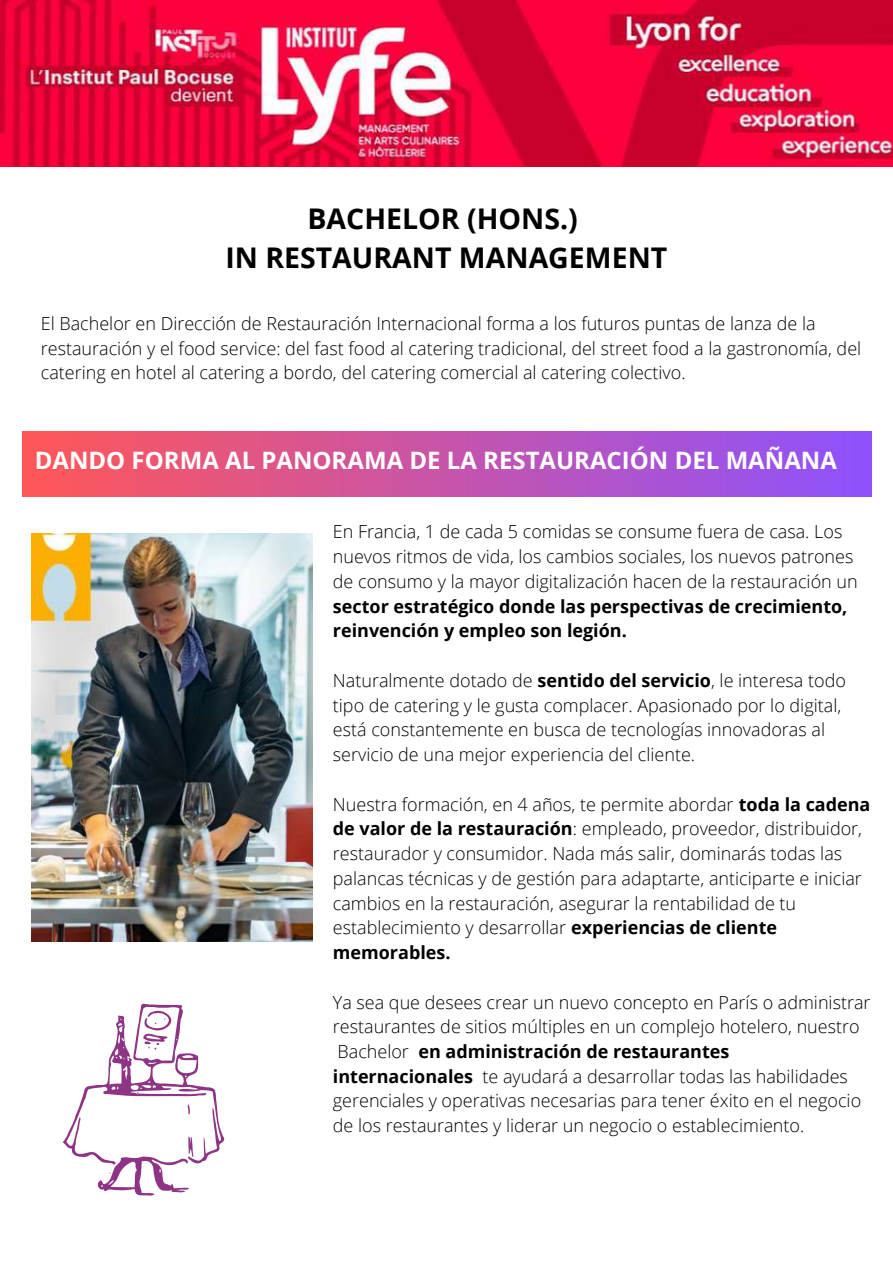
<style>
.page{position:relative;width:893px;height:1264px;background:#fff}
.page>*{position:absolute;margin:0;border:0;box-sizing:border-box;transform-origin:0 0}
.t1{font:700 28.5px/39.3px "Open Sans";color:#000;text-align:center}
.t2{font:700 24px "Open Sans";color:#fff}
.t3{font:300 18px/24.8px "Open Sans";color:#000}
.t4{font:700 18px/24.8px "Open Sans";color:#000}
.s1{font-weight:700}
</style>
<div class="page">
<img style="left:32px;top:533px;width:281px;height:408px">
<img style="left:0;top:0;width:892px;height:166px">
<div style="left:23px;top:431px;width:848px;height:65px;background:linear-gradient(to right,#ff5757,#8d52fd)"></div>
<svg style="left:63px;top:1003px;width:162px;height:193px"></svg>
<h1 class="t1" style="left:225px;top:198px;width:443px">BACHELOR (HONS.)<br>IN RESTAURANT MANAGEMENT</h1>
<p class="t3" style="left:41px;top:310px;width:821px">El Bachelor en Dirección de Restauración Internacional forma a los futuros puntas de lanza de la restauración y el food service: del fast food al catering tradicional, del street food a la gastronomía, del catering en hotel al catering a bordo, del catering comercial al catering colectivo.</p>
<h2 class="t2" style="left:35px;top:444px;width:803px">DANDO FORMA AL PANORAMA DE LA RESTAURACIÓN DEL MAÑANA</h2>
<p class="t3" style="left:333px;top:519px;width:526px">En Francia, 1 de cada 5 comidas se consume fuera de casa. Los nuevos ritmos de vida, los cambios sociales, los nuevos patrones de consumo y la mayor digitalización hacen de la restauración un</p>
<p class="t4" style="left:333px;top:593px;width:516px">sector estratégico donde las perspectivas de crecimiento, reinvención y empleo son legión.</p>
<p class="t3" style="left:333px;top:667px;width:514px">Naturalmente dotado de <span class="s1">sentido del servicio</span>, le interesa todo tipo de catering y le gusta complacer. Apasionado por lo digital, está constantemente en busca de tecnologías innovadoras al servicio de una mejor experiencia del cliente.</p>
<p class="t3" style="left:333px;top:791px;width:539px">Nuestra formación, en 4 años, te permite abordar <span class="s1">toda la cadena de valor de la restauración</span>: empleado, proveedor, distribuidor, restaurador y consumidor. Nada más salir, dominarás todas las palancas técnicas y de gestión para adaptarte, anticiparte e iniciar cambios en la restauración, asegurar la rentabilidad de tu establecimiento y desarrollar <span class="s1">experiencias de cliente memorables.</span></p>
<p class="t3" style="left:333px;top:989px;width:539px">Ya sea que desees crear un nuevo concepto en París o administrar restaurantes de sitios múltiples en un complejo hotelero, nuestro Bachelor <span class="s1">en administración de restaurantes<br>internacionales</span> te ayudará a desarrollar todas las habilidades gerenciales y operativas necesarias para tener éxito en el negocio de los restaurantes y liderar un negocio o establecimiento.</p>
</div>
